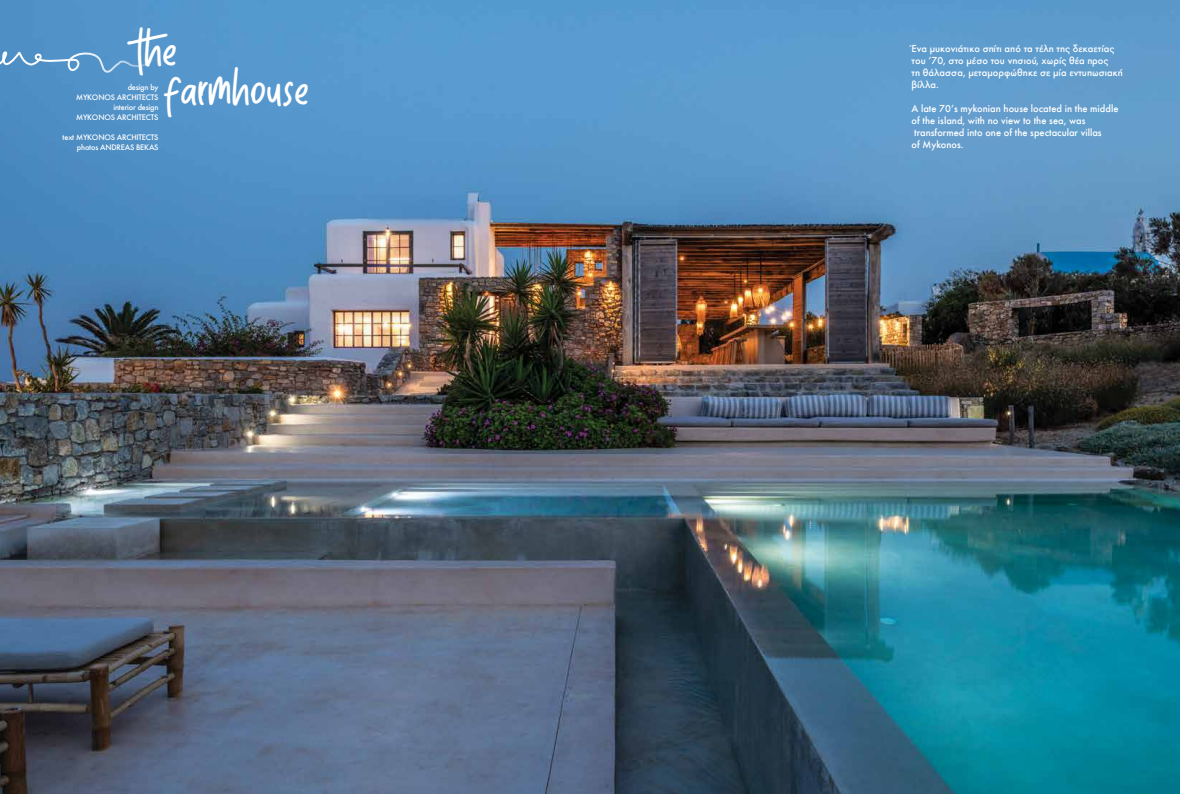
<style>
.page{position:relative;width:1180px;height:794px;background:#fff}
.page>*{position:absolute;margin:0;border:0;box-sizing:border-box;transform-origin:0 0}
.t1{font:40px/39px "The Absolute";letter-spacing:.04em;color:#fff;scale:1.04 1}
.t2{font:500 10.5px/12px "Futura Greek";color:#fff}
.t3{font:500 8.3px/10px "Futura Greek";letter-spacing:-.02em;color:#fff;text-align:right}
</style>
<div class="page">
<img style="left:0;top:0;width:1179px;height:794px">
<svg style="left:0;top:50px;width:155px;height:24px"></svg>
<h1 class="t1" style="left:166px;top:34px;width:138px;text-indent:-29px">th e farmhouse</h1>
<p class="t3" style="left:76px;top:83px;width:84px">design by<br>MYKONOS ARCHITECTS interior design<br>MYKONOS ARCHITECTS</p>
<p class="t3" style="left:63px;top:133px;width:97px">text MYKONOS ARCHITECTS photos ANDREAS BEKAS</p>
<p class="t2" style="left:911px;top:42px;width:213px">Ένα μυκονιάτικο σπίτι από τα τέλη της δεκαετίας του ’70, στο μέσο του νησιού, χωρίς θέα προς<br>τη θάλασσα, μεταμορφώθηκε σε μία εντυπωσιακή βίλλα.</p>
<p class="t2" style="left:911px;top:102px;width:208px">A late 70’s mykonian house located in the middle of the island, with no view to the sea, was transformed into one of the spectacular villas<br>of Mykonos.</p>
</div>
